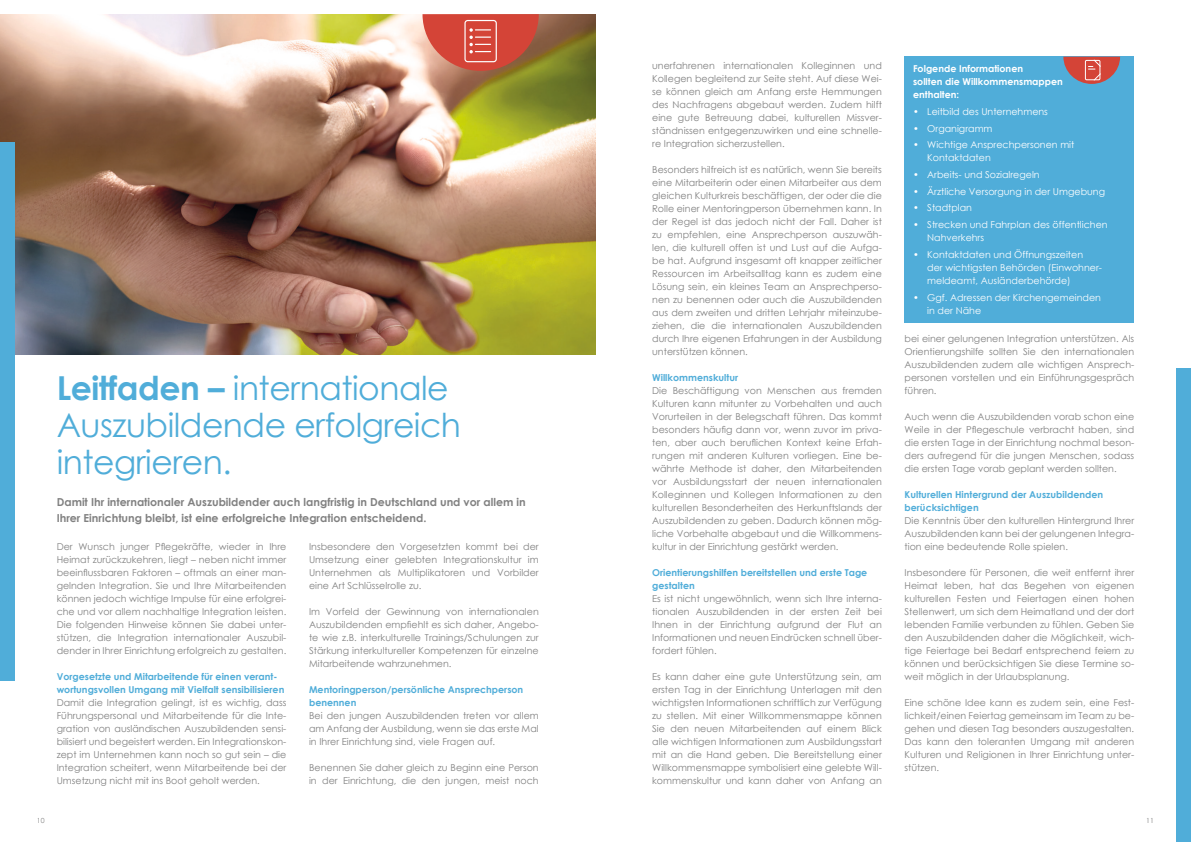
<style>
.page{position:relative;width:1191px;height:842px;background:#fff}
.page>*{position:absolute;margin:0;border:0;box-sizing:border-box;transform-origin:0 0}
.t1{font:33px/37px "Century Gothic";letter-spacing:-.015em;color:#50add9}
.t2{font:700 11px/16px "Century Gothic";color:#818181}
.t3{font:9.5px/13px "Century Gothic";color:#818181;text-align:justify}
.t4{font:9.5px/13px "Century Gothic";color:#fff}
.t5{font:700 9.5px/13px "Century Gothic";color:#50add9}
.t6{font:700 9.5px/13px "Century Gothic";color:#fff}
.t7{font:7px "Century Gothic";color:#818181}
.s1{font-weight:700}
</style>
<div class="page">
<img style="left:0;top:14px;width:595px;height:341px">
<div style="left:904px;top:57px;width:230px;height:266px;background:#50add9"></div>
<div style="left:0;top:142px;width:14px;height:538px;background:#50add9"></div>
<div style="left:1176px;top:369px;width:15px;height:473px;background:#50add9"></div>
<svg style="left:422px;top:14px;width:117px;height:57px;background:#cf5c4b"></svg>
<svg style="left:1063px;top:57px;width:57px;height:27px"></svg>
<p class="t1" style="left:57px;top:369px;width:406px"><span class="s1">Leitfaden –</span> internationale<br>Auszubildende erfolgreich integrieren.</p>
<p class="t2" style="left:57px;top:494px;width:470px">Damit Ihr internationaler Auszubildender auch langfristig in Deutschland und vor allem in<br>Ihrer Einrichtung bleibt, ist eine erfolgreiche Integration entscheidend.</p>
<p class="t3" style="left:57px;top:540px;width:231px">Der Wunsch junger Pflegekräfte, wieder in Ihre Heimat zurückzukehren, liegt – neben nicht immer beeinflussbaren Faktoren – oftmals an einer man&shy;gelnden Integration. Sie und Ihre Mitarbeitenden können jedoch wichtige Impulse für eine erfolgrei&shy;che und vor allem nachhaltige Integration leisten.<br>Die folgenden Hinweise können Sie dabei unter&shy;stützen, die Integration internationaler Auszubil&shy;dender in Ihrer Einrichtung erfolgreich zu gestalten.</p>
<p class="t5" style="left:57px;top:669px;width:229px">Vorgesetzte und Mitarbeitende für einen verant&shy;wortungsvollen Umgang mit Vielfalt sensibilisieren</p>
<p class="t3" style="left:57px;top:696px;width:231px">Damit die Integration gelingt, ist es wichtig, dass Führungspersonal und Mitarbeitende für die Inte&shy;gration von ausländischen Auszubildenden sensi&shy;bilisiert und begeistert werden. Ein Integrationskon&shy;zept im Unternehmen kann noch so gut sein – die Integration scheitert, wenn Mitarbeitende bei der Umsetzung nicht mit ins Boot geholt werden.</p>
<p class="t3" style="left:309px;top:540px;width:231px">Insbesondere den Vorgesetzten kommt bei der Umsetzung einer gelebten Integrationskultur im Unternehmen als Multiplikatoren und Vorbilder eine Art Schlüsselrolle zu.</p>
<p class="t3" style="left:309px;top:605px;width:231px">Im Vorfeld der Gewinnung von internationalen Auszubildenden empfiehlt es sich daher, Angebo&shy;te wie z.B. interkulturelle Trainings/Schulungen zur Stärkung interkultureller Kompetenzen für einzelne Mitarbeitende wahrzunehmen.</p>
<p class="t5" style="left:309px;top:682px;width:216px">Mentoringperson/persönliche Ansprechperson benennen</p>
<p class="t3" style="left:309px;top:709px;width:231px">Bei den jungen Auszubildenden treten vor allem am Anfang der Ausbildung, wenn sie das erste Mal in Ihrer Einrichtung sind, viele Fragen auf.</p>
<p class="t3" style="left:309px;top:761px;width:231px">Benennen Sie daher gleich zu Beginn eine Person in der Einrichtung, die den jungen, meist noch</p>
<p class="t3" style="left:652px;top:59px;width:231px">unerfahrenen internationalen Kolleginnen und Kollegen begleitend zur Seite steht. Auf diese Wei&shy;se können gleich am Anfang erste Hemmungen des Nachfragens abgebaut werden. Zudem hilft eine gute Betreuung dabei, kulturellen Missver&shy;ständnissen entgegenzuwirken und eine schnelle&shy;re Integration sicherzustellen.</p>
<p class="t3" style="left:652px;top:163px;width:231px">Besonders hilfreich ist es natürlich, wenn Sie bereits eine Mitarbeiterin oder einen Mitarbeiter aus dem gleichen Kulturkreis beschäftigen, der oder die die Rolle einer Mentoringperson übernehmen kann. In der Regel ist das jedoch nicht der Fall. Daher ist zu empfehlen, eine Ansprechperson auszuwäh&shy;len, die kulturell offen ist und Lust auf die Aufga&shy;be hat. Aufgrund insgesamt oft knapper zeitlicher Ressourcen im Arbeitsalltag kann es zudem eine Lösung sein, ein kleines Team an Ansprechperso&shy;nen zu benennen oder auch die Auszubildenden aus dem zweiten und dritten Lehrjahr miteinzube&shy;ziehen, die die internationalen Auszubildenden durch Ihre eigenen Erfahrungen in der Ausbildung unterstützen können.</p>
<p class="t5" style="left:652px;top:370px;width:87px">Willkommenskultur</p>
<p class="t3" style="left:652px;top:384px;width:231px">Die Beschäftigung von Menschen aus fremden Kulturen kann mitunter zu Vorbehalten und auch Vorurteilen in der Belegschaft führen. Das kommt besonders häufig dann vor, wenn zuvor im priva&shy;ten, aber auch beruflichen Kontext keine Erfah&shy;rungen mit anderen Kulturen vorliegen. Eine be&shy;währte Methode ist daher, den Mitarbeitenden vor Ausbildungsstart der neuen internationalen Kolleginnen und Kollegen Informationen zu den kulturellen Besonderheiten des Herkunftslands der Auszubildenden zu geben. Dadurch können mög&shy;liche Vorbehalte abgebaut und die Willkommens&shy;kultur in der Einrichtung gestärkt werden.</p>
<p class="t5" style="left:652px;top:565px;width:217px">Orientierungshilfen bereitstellen und erste Tage gestalten</p>
<p class="t3" style="left:652px;top:592px;width:231px">Es ist nicht ungewöhnlich, wenn sich Ihre interna&shy;tionalen Auszubildenden in der ersten Zeit bei Ihnen in der Einrichtung aufgrund der Flut an Informationen und neuen Eindrücken schnell über&shy;fordert fühlen.</p>
<p class="t3" style="left:652px;top:670px;width:231px">Es kann daher eine gute Unterstützung sein, am ersten Tag in der Einrichtung Unterlagen mit den wichtigsten Informationen schriftlich zur Verfügung zu stellen. Mit einer Willkommensmappe können Sie den neuen Mitarbeitenden auf einem Blick alle wichtigen Informationen zum Ausbildungsstart mit an die Hand geben. Die Bereitstellung einer Willkommensmappe symbolisiert eine gelebte Will&shy;kommenskultur und kann daher von Anfang an</p>
<p class="t6" style="left:913px;top:62px;width:151px">Folgende Informationen<br>sollten die Willkommensmappen enthalten:</p>
<p class="t4" style="left:913px;top:105px;width:136px"><span class="s1">•</span> Leitbild des Unternehmens</p>
<p class="t4" style="left:913px;top:122px;width:81px">• Organigramm</p>
<p class="t4" style="left:927px;top:138px;width:149px;text-indent:-14px">• Wichtige Ansprechpersonen mit<br>Kontaktdaten</p>
<p class="t4" style="left:913px;top:168px;width:128px">• Arbeits- und Sozialregeln</p>
<p class="t4" style="left:913px;top:185px;width:193px">• Ärztliche Versorgung in der Umgebung</p>
<p class="t4" style="left:913px;top:201px;width:61px">• Stadtplan</p>
<p class="t4" style="left:927px;top:218px;width:182px;text-indent:-14px">• Strecken und Fahrplan des öffentlichen<br>Nahverkehrs</p>
<p class="t4" style="left:927px;top:248px;width:176px;text-indent:-14px">• Kontaktdaten und Öffnungszeiten<br>der wichtigsten Behörden (Einwohner&shy;meldeamt, Ausländerbehörde)</p>
<p class="t4" style="left:927px;top:290px;width:175px;text-indent:-14px">• Ggf. Adressen der Kirchengemeinden in der Nähe</p>
<p class="t3" style="left:904px;top:332px;width:231px">bei einer gelungenen Integration unterstützen. Als Orientierungshilfe sollten Sie den internationalen Auszubildenden zudem alle wichtigen Ansprech&shy;personen vorstellen und ein Einführungsgespräch führen.</p>
<p class="t3" style="left:904px;top:410px;width:231px">Auch wenn die Auszubildenden vorab schon eine Weile in der Pflegeschule verbracht haben, sind die ersten Tage in der Einrichtung nochmal beson&shy;ders aufregend für die jungen Menschen, sodass die ersten Tage vorab geplant werden sollten.</p>
<p class="t5" style="left:904px;top:487px;width:200px">Kulturellen Hintergrund der Auszubildenden berücksichtigen</p>
<p class="t3" style="left:904px;top:514px;width:231px">Die Kenntnis über den kulturellen Hintergrund Ihrer Auszubildenden kann bei der gelungenen Integra&shy;tion eine bedeutende Rolle spielen.</p>
<p class="t3" style="left:904px;top:566px;width:231px">Insbesondere für Personen, die weit entfernt ihrer Heimat leben, hat das Begehen von eigenen kulturellen Festen und Feiertagen einen hohen Stellenwert, um sich dem Heimatland und der dort lebenden Familie verbunden zu fühlen. Geben Sie den Auszubildenden daher die Möglichkeit, wich&shy;tige Feiertage bei Bedarf entsprechend feiern zu können und berücksichtigen Sie diese Termine so&shy;weit möglich in der Urlaubsplanung.</p>
<p class="t3" style="left:904px;top:696px;width:231px">Eine schöne Idee kann es zudem sein, eine Fest&shy;lichkeit/einen Feiertag gemeinsam im Team zu be&shy;gehen und diesen Tag besonders auszugestalten.<br>Das kann den toleranten Umgang mit anderen Kulturen und Religionen in Ihrer Einrichtung unter&shy;stützen.</p>
<p class="t7" style="left:37px;top:815px;width:9px">10</p>
<p class="t7" style="left:1146px;top:815px;width:9px">11</p>
</div>
